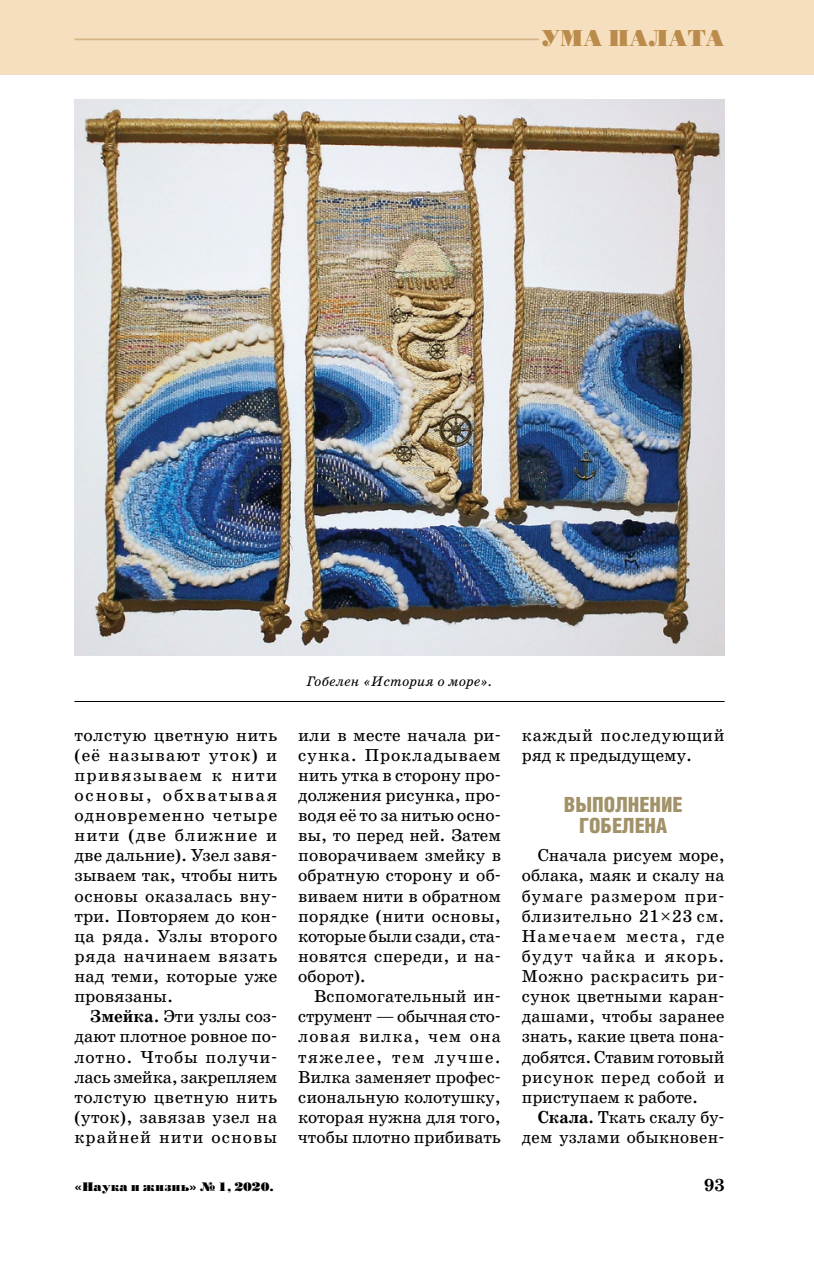
<style>
.page{position:relative;width:814px;height:1270px;background:#fff}
.page>*{position:absolute;margin:0;border:0;box-sizing:border-box;transform-origin:0 0}
.t1{font:22.75px "Standard Poster";letter-spacing:.01em;color:#ba8b4a}
.t2{font:900 21px/21px "Helios Cond";color:#a19269}
.t3{font:17.5px "School";letter-spacing:.01em;color:#000}
.t4{font:17.5px "School";letter-spacing:-.01em;color:#000}
.t5{font:17.5px "School";letter-spacing:.03em;color:#000}
.t6{font:17.5px "School";letter-spacing:.035em;color:#000}
.t7{font:17.5px/20.1px "School";letter-spacing:.045em;color:#000}
.t8{font:17.5px "School";letter-spacing:.065em;color:#000}
.t9{font:17.5px "School";letter-spacing:.05em;color:#000}
.t10{font:17.5px "School";letter-spacing:.085em;color:#000}
.t11{font:17.5px "School";letter-spacing:-.015em;color:#000}
.t12{font:17.5px "School";letter-spacing:.055em;color:#000}
.t13{font:17.5px "School";letter-spacing:.04em;color:#000}
.t14{font:17.5px "School";letter-spacing:.095em;color:#000}
.t15{font:17.5px "School";letter-spacing:.06em;color:#000}
.t16{font:17.5px "School";letter-spacing:.07em;color:#000}
.t17{font:17.5px "School";letter-spacing:.08em;color:#000}
.t18{font:700 17.5px "School";color:#000}
.t19{font:italic 14px "School";color:#000}
.t20{font:12.25px "Standard Poster";color:#000}
.s1{font-weight:700}
</style>
<div class="page">
<div style="left:0;top:0;width:814px;height:75px;background:#f6dfbe"></div>
<hr style="left:74px;top:38px;width:465px;height:2px;background:#d5b385">
<img style="left:74px;top:99px;width:650px;height:557px">
<hr style="left:74px;top:701px;width:650px;height:1px;background:#000">
<p class="t1" style="left:541px;top:25px;width:182px">Ума палата</p>
<p class="t5" style="left:74px;top:724px;width:204px">толстую цветную нить</p>
<p class="t8" style="left:74px;top:744px;width:204px">(её называют уток) и</p>
<p class="t17" style="left:74px;top:764px;width:204px">привязываем к нити</p>
<p class="t14" style="left:74px;top:785px;width:204px">основы, обхватывая</p>
<p class="t12" style="left:74px;top:805px;width:204px">одновременно четыре</p>
<p class="t8" style="left:74px;top:825px;width:204px">нити (две ближние и</p>
<p class="t3" style="left:74px;top:845px;width:204px">две дальние). Узел завя-</p>
<p class="t3" style="left:74px;top:865px;width:204px">зываем так, чтобы нить</p>
<p class="t3" style="left:74px;top:885px;width:204px">основы оказалась вну-</p>
<p class="t3" style="left:74px;top:905px;width:204px">три. Повторяем до кон-</p>
<p class="t5" style="left:74px;top:925px;width:204px">ца ряда. Узлы второго</p>
<p class="t13" style="left:74px;top:946px;width:204px">ряда начинаем вязать</p>
<p class="t3" style="left:74px;top:966px;width:204px">над теми, которые уже</p>
<p class="t3" style="left:74px;top:986px;width:100px">провязаны.</p>
<p class="t3" style="left:90px;top:1006px;width:188px"><span class="s1">Змейка.</span> Эти узлы соз-</p>
<p class="t3" style="left:74px;top:1026px;width:204px">дают плотное ровное по-</p>
<p class="t7" style="left:74px;top:1047px;width:204px">лотно. Чтобы получи-</p>
<p class="t4" style="left:74px;top:1066px;width:204px">лась змейка, закрепляем</p>
<p class="t6" style="left:74px;top:1086px;width:204px">толстую цветную нить</p>
<p class="t3" style="left:74px;top:1107px;width:204px">(уток), завязав узел на</p>
<p class="t15" style="left:74px;top:1127px;width:204px">крайней нити основы</p>
<p class="t19" style="left:306px;top:673px;width:188px">Гобелен «История о море».</p>
<p class="t3" style="left:298px;top:724px;width:204px">или в месте начала ри-</p>
<p class="t9" style="left:298px;top:744px;width:204px">сунка. Прокладываем</p>
<p class="t3" style="left:298px;top:764px;width:204px">нить утка в сторону про-</p>
<p class="t3" style="left:298px;top:785px;width:204px">должения рисунка, про-</p>
<p class="t3" style="left:298px;top:805px;width:204px">водя её то за нитью осно-</p>
<p class="t3" style="left:298px;top:825px;width:204px">вы, то перед ней. Затем</p>
<p class="t3" style="left:298px;top:845px;width:204px">поворачиваем змейку в</p>
<p class="t3" style="left:298px;top:865px;width:204px">обратную сторону и об-</p>
<p class="t3" style="left:298px;top:885px;width:204px">виваем нити в обратном</p>
<p class="t3" style="left:298px;top:905px;width:204px">порядке (нити основы,</p>
<p class="t4" style="left:298px;top:925px;width:204px">которые были сзади, ста-</p>
<p class="t3" style="left:298px;top:946px;width:204px">новятся спереди, и на-</p>
<p class="t3" style="left:298px;top:966px;width:69px">оборот).</p>
<p class="t3" style="left:314px;top:986px;width:188px">Вспомогательный ин-</p>
<p class="t11" style="left:298px;top:1006px;width:204px">струмент — обычная сто-</p>
<p class="t8" style="left:298px;top:1026px;width:204px">ловая вилка, чем она</p>
<p class="t10" style="left:298px;top:1046px;width:204px">тяжелее, тем лучше.</p>
<p class="t3" style="left:298px;top:1066px;width:204px">Вилка заменяет профес-</p>
<p class="t3" style="left:298px;top:1086px;width:204px">сиональную колотушку,</p>
<p class="t3" style="left:298px;top:1107px;width:204px">которая нужна для того,</p>
<p class="t3" style="left:298px;top:1127px;width:204px">чтобы плотно прибивать</p>
<p class="t7" style="left:522px;top:725px;width:204px">каждый последующий ряд к предыдущему.</p>
<p class="t2" style="left:564px;top:793px;width:52px">ВЫПОЛНЕ</p>
<p class="t2" style="left:579px;top:793px;width:105px;text-indent:70px">ние гобелена</p>
<p class="t3" style="left:537px;top:845px;width:188px">Сначала рисуем море,</p>
<p class="t3" style="left:522px;top:865px;width:204px">облака, маяк и скалу на</p>
<p class="t9" style="left:522px;top:885px;width:204px">бумаге размером при-</p>
<p class="t5" style="left:522px;top:905px;width:204px">близительно 21×23 см.</p>
<p class="t10" style="left:522px;top:925px;width:204px">Намечаем места, где</p>
<p class="t16" style="left:522px;top:946px;width:204px">будут чайка и якорь.</p>
<p class="t6" style="left:522px;top:966px;width:204px">Можно раскрасить ри-</p>
<p class="t3" style="left:522px;top:986px;width:204px">сунок цветными каран-</p>
<p class="t3" style="left:522px;top:1006px;width:204px">дашами, чтобы заранее</p>
<p class="t3" style="left:522px;top:1026px;width:204px">знать, какие цвета пона-</p>
<p class="t4" style="left:522px;top:1046px;width:204px">добятся. Ставим готовый</p>
<p class="t6" style="left:522px;top:1066px;width:204px">рисунок перед собой и</p>
<p class="t3" style="left:522px;top:1086px;width:178px">приступаем к работе.</p>
<p class="t3" style="left:537px;top:1107px;width:188px"><span class="s1">Скала.</span> Ткать скалу бу-</p>
<p class="t3" style="left:522px;top:1127px;width:204px">дем узлами обыкновен-</p>
<p class="t20" style="left:74px;top:1179px;width:201px">«Наука и жизнь» № 1, 2020.</p>
<p class="t18" style="left:704px;top:1174px;width:22px">93</p>
</div>
